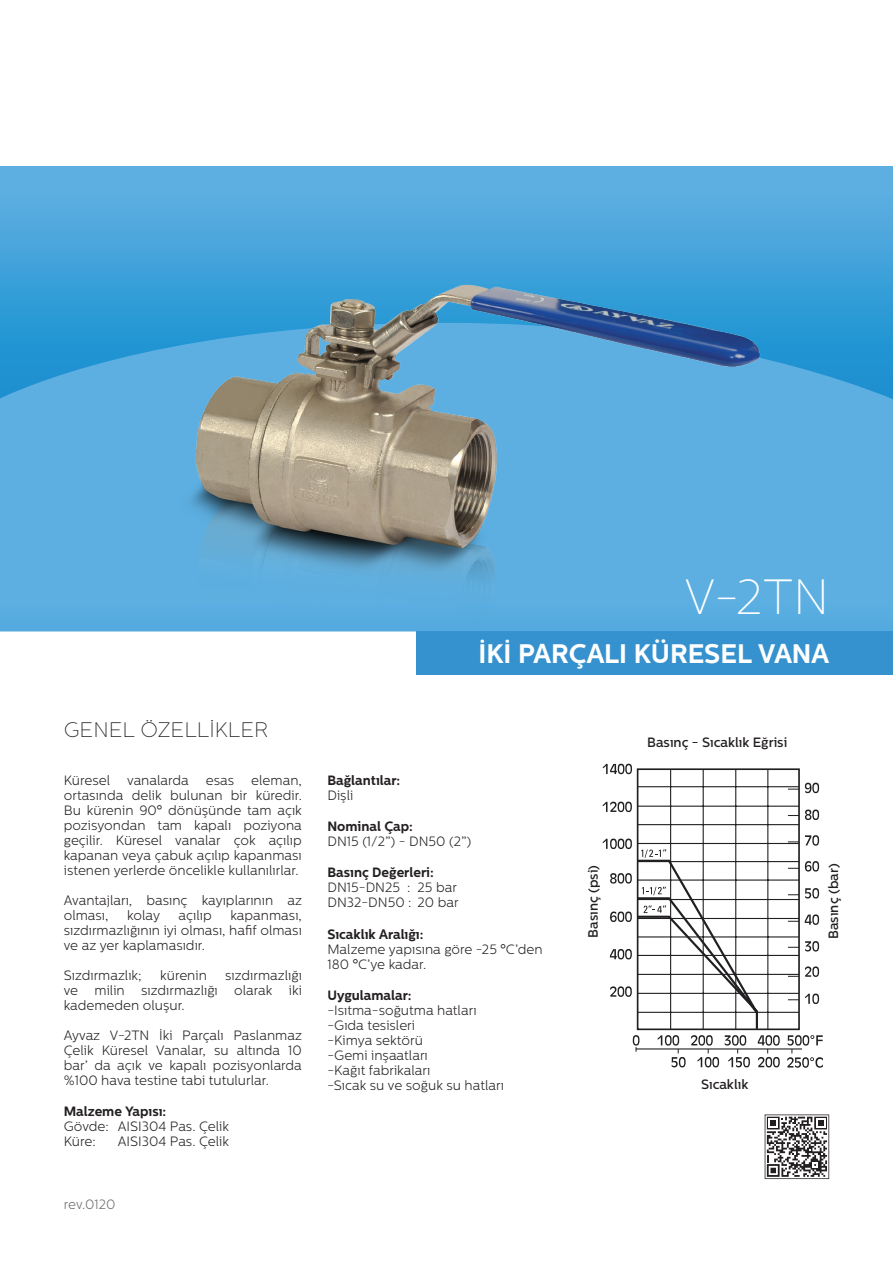
<style>
.page{position:relative;width:893px;height:1263px;background:#fff}
.page>*{position:absolute;margin:0;border:0;box-sizing:border-box;transform-origin:0 0}
.t1{font:100 49.35px "Centrale Sans";color:#fff}
.t2{font:700 26.85px "Centrale Sans";color:#fff}
.t3{font:100 21px "Centrale Sans";color:#231f20}
.t4{font:300 13.5px/15px "Centrale Sans";color:#231f20;text-align:justify}
.t5{font:700 13.5px "Centrale Sans";color:#231f20}
.t6{font:500 13.5px "Centrale Sans";color:#231f20}
.t7{font:300 13.5px "Centrale Sans";color:#6c6d70}
.s1{font-family:"Century Gothic";font-weight:400}
</style>
<div class="page">
<svg style="left:0;top:166px;width:893px;height:157px;background:#50a9dd"></svg>
<svg style="left:0;top:323px;width:893px;height:308px;background:#52aade"></svg>
<img style="left:146px;top:238px;width:633px;height:385px">
<div style="left:417px;top:631px;width:476px;height:43px;background:#3692cf"></div>
<svg style="left:765px;top:1114px;width:64px;height:65px"></svg>
<svg style="left:805px;top:993px;width:14px;height:11px"></svg>
<svg style="left:805px;top:966px;width:14px;height:11px"></svg>
<svg style="left:805px;top:941px;width:14px;height:10px"></svg>
<svg style="left:805px;top:914px;width:14px;height:11px"></svg>
<svg style="left:805px;top:888px;width:14px;height:10px"></svg>
<svg style="left:805px;top:861px;width:14px;height:10px"></svg>
<svg style="left:805px;top:835px;width:14px;height:11px"></svg>
<svg style="left:805px;top:809px;width:14px;height:11px"></svg>
<svg style="left:805px;top:783px;width:14px;height:10px"></svg>
<div style="left:637px;top:768px;width:163px;height:262px;border:2px solid #211f21"></div>
<hr style="left:767px;top:769px;width:1px;height:260px;background:#211f21">
<hr style="left:735px;top:769px;width:1px;height:260px;background:#211f21">
<hr style="left:703px;top:769px;width:1px;height:260px;background:#211f21">
<hr style="left:670px;top:769px;width:1px;height:260px;background:#211f21">
<hr style="left:638px;top:1012px;width:161px;height:1px;background:#211f21">
<hr style="left:638px;top:993px;width:161px;height:1px;background:#211f21">
<hr style="left:638px;top:974px;width:161px;height:1px;background:#211f21">
<hr style="left:638px;top:955px;width:161px;height:1px;background:#211f21">
<hr style="left:638px;top:936px;width:161px;height:1px;background:#211f21">
<hr style="left:638px;top:918px;width:161px;height:1px;background:#211f21">
<hr style="left:638px;top:899px;width:161px;height:1px;background:#211f21">
<hr style="left:638px;top:879px;width:161px;height:2px;background:#211f21">
<hr style="left:638px;top:861px;width:161px;height:1px;background:#211f21">
<hr style="left:638px;top:843px;width:161px;height:1px;background:#211f21">
<hr style="left:638px;top:824px;width:161px;height:1px;background:#211f21">
<hr style="left:638px;top:806px;width:161px;height:1px;background:#211f21">
<hr style="left:638px;top:786px;width:161px;height:1px;background:#211f21">
<svg style="left:603px;top:802px;width:29px;height:10px"></svg>
<svg style="left:603px;top:764px;width:29px;height:10px"></svg>
<hr style="left:636px;top:1048px;width:166px;height:1px;background:#211f21">
<svg style="left:787px;top:1035px;width:36px;height:33px"></svg>
<svg style="left:603px;top:838px;width:177px;height:229px"></svg>
<p class="t3" style="left:64px;top:718px;width:206px">GENEL ÖZELLİKLER</p>
<p class="t4" style="left:64px;top:773px;width:240px;text-indent:188px">eleman, ortasında delik bulunan bir küredir.<br>Bu kürenin 90<span class="s1">°</span> dönüşünde tam açık pozisyondan tam kapalı poziyona geçilir. Küresel vanalar çok açılıp kapanan veya çabuk açılıp kapanması istenen yerlerde öncelikle kullanılırlar.</p>
<p class="t4" style="left:64px;top:893px;width:240px">Avantajları, basınç kayıplarının az olması,</p>
<p class="t4" style="left:64px;top:773px;width:48px">Küresel</p>
<p class="t4" style="left:127px;top:773px;width:63px">vanalarda</p>
<p class="t4" style="left:206px;top:773px;width:30px">esas</p>
<p class="t4" style="left:64px;top:908px;width:240px;text-indent:167px">kapanması, sızdırmazlığının iyi olması, hafif olması ve az yer kaplamasıdır.</p>
<p class="t4" style="left:64px;top:968px;width:80px">Sızdırmazlık;</p>
<p class="t4" style="left:160px;top:968px;width:48px">kürenin</p>
<p class="t4" style="left:127px;top:908px;width:34px">kolay</p>
<p class="t4" style="left:179px;top:908px;width:35px">açılıp</p>
<p class="t4" style="left:64px;top:968px;width:240px;text-indent:161px">sızdırmazlığı ve milin sızdırmazlığı olarak iki kademeden oluşur.</p>
<p class="t4" style="left:64px;top:1028px;width:240px">Ayvaz V-2TN İki Parçalı Paslanmaz Çelik Küresel Vanalar, su altında 10 bar’ da açık ve kapalı pozisyonlarda %100 hava testine tabi tutulurlar.</p>
<p class="t5" style="left:64px;top:1103px;width:104px">Malzeme Yapısı:</p>
<p class="t4" style="left:64px;top:1119px;width:167px">Gövde: AISI304 Pas. Çelik</p>
<p class="t4" style="left:64px;top:1134px;width:33px">Küre:</p>
<p class="t4" style="left:118px;top:1134px;width:113px">AISI304 Pas. Çelik</p>
<p class="t7" style="left:64px;top:1197px;width:53px">rev.0120</p>
<p class="t1" style="left:684px;top:570px;width:146px">V-2TN</p>
<p class="t2" style="left:478px;top:638px;width:352px">İKİ PARÇALI KÜRESEL VANA</p>
<p class="t5" style="left:327px;top:772px;width:74px">Bağlantılar:</p>
<p class="t4" style="left:327px;top:788px;width:27px">Dişli</p>
<p class="t5" style="left:327px;top:818px;width:87px">Nominal Çap:</p>
<p class="t4" style="left:327px;top:834px;width:145px">DN15 (1/2”) - DN50 (2”)</p>
<p class="t5" style="left:327px;top:865px;width:108px">Basınç Değerleri:</p>
<p class="t4" style="left:327px;top:880px;width:131px">DN15-DN25 : 25 bar</p>
<p class="t4" style="left:327px;top:895px;width:133px">DN32-DN50 : 20 bar</p>
<p class="t5" style="left:327px;top:926px;width:98px">Sıcaklık Aralığı:</p>
<p class="t4" style="left:327px;top:941px;width:217px">Malzeme yapısına göre -25 <span class="s1">°</span>C’den<br>180 <span class="s1">°</span>C’ye kadar.</p>
<p class="t5" style="left:327px;top:987px;width:86px">Uygulamalar:</p>
<p class="t4" style="left:327px;top:1002px;width:151px">-Isıtma-soğutma hatları</p>
<p class="t4" style="left:327px;top:1017px;width:89px">-Gıda tesisleri</p>
<p class="t4" style="left:327px;top:1032px;width:97px">-Kimya sektörü</p>
<p class="t4" style="left:327px;top:1047px;width:102px">-Gemi inşaatları</p>
<p class="t4" style="left:327px;top:1062px;width:104px">-Kağıt fabrikaları</p>
<p class="t4" style="left:327px;top:1077px;width:178px">-Sıcak su ve soğuk su hatları</p>
<p class="t6" style="left:585px;top:938px;width:74px;rotate:-90deg">Basınç (psi)</p>
<p class="t6" style="left:647px;top:734px;width:142px">Basınç - Sıcaklık Eğrisi</p>
<p class="t6" style="left:826px;top:939px;width:77px;rotate:-90deg">Basınç (bar)</p>
<p class="t6" style="left:701px;top:1076px;width:49px">Sıcaklık</p>
</div>
